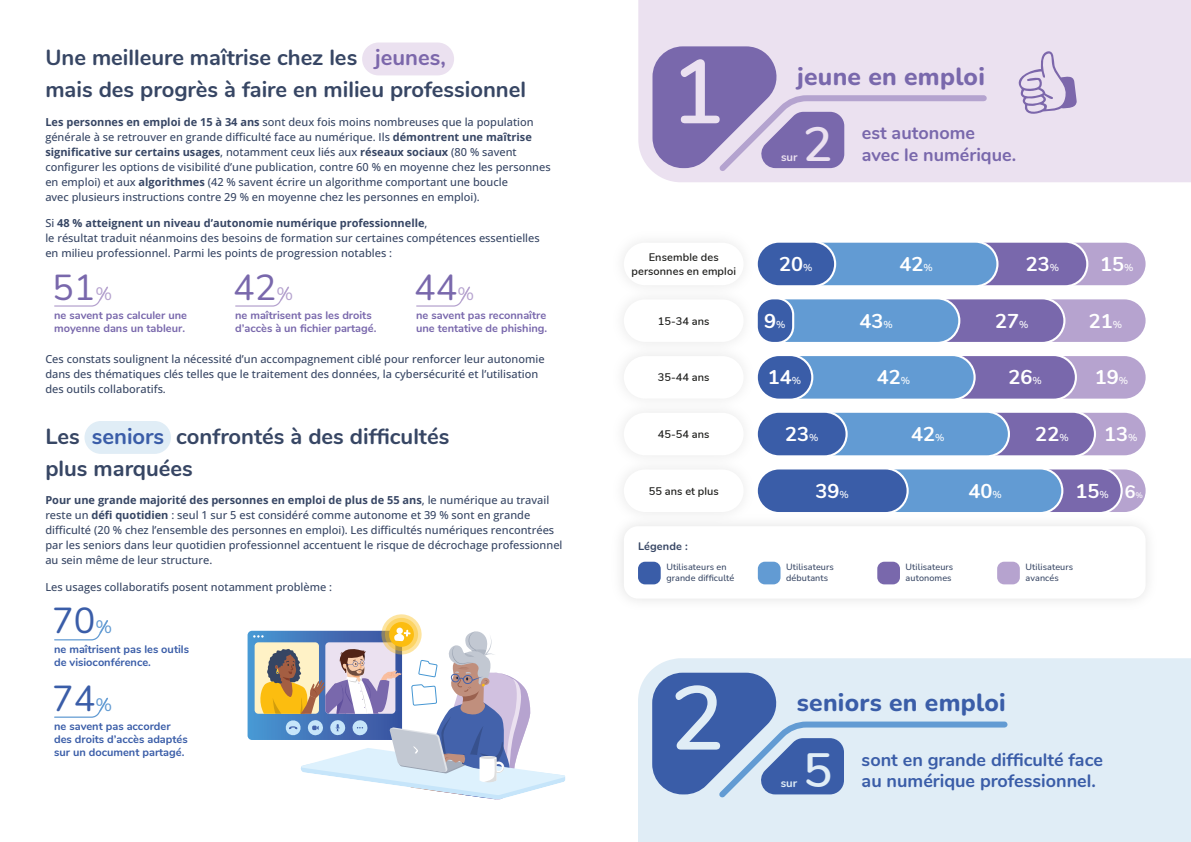
<style>
.page{position:relative;width:1191px;height:842px;background:#fff}
.page>*{position:absolute;margin:0;border:0;box-sizing:border-box;transform-origin:0 0}
.t1{font:600 90.2px "Nunito";color:#ebe1f0}
.t2{font:600 90.2px "Nunito";color:#e0edf6}
.t3{font:600 48.1px "Nunito";color:#ebe1f0}
.t4{font:600 48.1px "Nunito";color:#e0edf6}
.t5{font:36px "Nunito";color:#7968ac}
.t6{font:36px "Nunito";color:#3a5da8}
.t7{font:800 24.6px "Nunito";letter-spacing:.01em;color:#3a5da8}
.t8{font:800 24.6px "Nunito";letter-spacing:.01em;color:#7968ac}
.t9{font:700 22px/32px "Nunito";color:#374664}
.t10{font:700 20px "Nunito";color:#fff}
.t11{font:700 18px "Nunito";color:#3a5da8}
.t12{font:700 18px "Nunito";color:#7968ac}
.t13{font:700 11.4px "Nunito";color:#ebe1f0}
.t14{font:700 11.4px "Nunito";color:#e0edf6}
.t15{font:500 11px/15px "Open Sans";color:#374664}
.t16{font:700 11px/13px "Nunito";color:#7968ac}
.t17{font:700 11px/13px "Nunito";color:#3a5da8}
.t18{font:600 11px/14px "Nunito";letter-spacing:.01em;color:#1d1d1b;text-align:center}
.t19{font:700 11px "Nunito";letter-spacing:.01em;color:#374664}
.t20{font:500 9px/11px "Nunito";letter-spacing:.01em;color:#374664}
.t21{font:500 8px "Nunito";color:#fff}
.s1{color:#7c67ab}
.s2{font-weight:700}
.s3{font-size:18px;color:#b6a3cf}
.s4{color:#3a5da8}
.s5{font-size:18px;color:#629bd3}
.s6{font-weight:500;font-size:10px}
.s7{font-size:18px}
</style>
<div class="page">
<div style="left:362px;top:43px;width:92px;height:32px;background:#ebe1f0;border-radius:16px"></div>
<div style="left:84px;top:421px;width:87px;height:33px;background:#e0edf6;border-radius:16px"></div>
<div style="left:638px;top:0;width:553px;height:182px;background:#ebe1f0"></div>
<svg style="left:652px;top:46px;width:337px;height:131px;background:#c1b4d7"></svg>
<svg style="left:676px;top:658px;width:515px;height:1px"></svg>
<svg style="left:757px;top:299px;width:389px;height:43px;background:#7e90c7"></svg>
<svg style="left:757px;top:242px;width:389px;height:44px;background:#788ec6"></svg>
<svg style="left:757px;top:356px;width:389px;height:43px;background:#7b8ec6"></svg>
<div style="left:624px;top:413px;width:119px;height:42px;background:#fff;border-radius:21px"></div>
<svg style="left:755px;top:411px;width:391px;height:45px;background:#7990c7"></svg>
<img style="left:623px;top:452px;width:138px;height:57px">
<div style="left:624px;top:469px;width:119px;height:43px;background:#fff;border-radius:21px"></div>
<svg style="left:755px;top:467px;width:391px;height:42px;background:#6c89c3"></svg>
<img style="left:621px;top:509px;width:527px;height:92px">
<div style="left:624px;top:526px;width:521px;height:73px;background:#fff;border-radius:14px"></div>
<div style="left:638px;top:562px;width:22px;height:22px;background:#3a5da8;border-radius:7px"></div>
<div style="left:877px;top:562px;width:23px;height:22px;background:#7968ac;border-radius:7px"></div>
<div style="left:758px;top:562px;width:22px;height:22px;background:#629bd3;border-radius:7px"></div>
<div style="left:997px;top:562px;width:22px;height:22px;background:#b6a3cf;border-radius:7px"></div>
<div style="left:638px;top:659px;width:553px;height:183px;background:#e0edf6"></div>
<svg style="left:652px;top:673px;width:358px;height:130px;background:#a4badb"></svg>
<svg style="left:54px;top:286px;width:54px;height:21px"></svg>
<svg style="left:235px;top:286px;width:54px;height:21px"></svg>
<svg style="left:416px;top:286px;width:54px;height:21px"></svg>
<svg style="left:54px;top:620px;width:54px;height:20px"></svg>
<svg style="left:54px;top:698px;width:54px;height:20px"></svg>
<svg style="left:247px;top:614px;width:318px;height:185px"></svg>
<hr style="left:480px;top:756px;width:16px;height:3px;background:#929292;border-radius:50%">
<svg style="left:1011px;top:51px;width:65px;height:65px;background:#d2c6e0"></svg>
<p class="t9" style="left:45px;top:40px;width:482px">Une meilleure maîtrise chez les <span class="s1">jeunes,<br></span>mais des progrès à faire en milieu professionnel</p>
<p class="t15" style="left:45px;top:114px;width:507px"><span class="s2">Les personnes en emploi de 15 à 34 ans</span> sont deux fois moins nombreuses que la population générale à se retrouver en grande difficulté face au numérique. Ils <span class="s2">démontrent une maîtrise significative sur certains usages</span>, notamment ceux liés aux <span class="s2">réseaux sociaux</span> (80 % savent configurer les options de visibilité d’une publication, contre 60 % en moyenne chez les personnes en emploi) et aux <span class="s2">algorithmes</span> (42 % savent écrire un algorithme comportant une boucle<br>avec plusieurs instructions contre 29 % en moyenne chez les personnes en emploi).</p>
<p class="t15" style="left:45px;top:215px;width:496px">Si <span class="s2">48 % atteignent un niveau d’autonomie numérique professionnelle</span>,<br>le résultat traduit néanmoins des besoins de formation sur certaines compétences essentielles en milieu professionnel. Parmi les points de progression notables :</p>
<h3 class="t5" style="left:52px;top:262px;width:61px">51<span class="s3">%</span></h3>
<p class="t16" style="left:54px;top:308px;width:134px">ne savent pas calculer une moyenne dans un tableur.</p>
<h3 class="t5" style="left:233px;top:262px;width:61px">42<span class="s3">%</span></h3>
<p class="t16" style="left:235px;top:308px;width:143px">ne maîtrisent pas les droits d’accès à un fichier partagé.</p>
<h3 class="t5" style="left:414px;top:262px;width:61px">44<span class="s3">%</span></h3>
<p class="t16" style="left:416px;top:308px;width:133px">ne savent pas reconnaître une tentative de phishing.</p>
<p class="t15" style="left:45px;top:351px;width:501px">Ces constats soulignent la nécessité d’un accompagnement ciblé pour renforcer leur autonomie dans des thématiques clés telles que le traitement des données, la cybersécurité et l’utilisation des outils collaboratifs.</p>
<p class="t9" style="left:45px;top:419px;width:405px">Les <span class="s4">seniors</span> confrontés à des difficultés plus marquées</p>
<p class="t15" style="left:45px;top:493px;width:519px"><span class="s2">Pour une grande majorité des personnes en emploi de plus de 55 ans</span>, le numérique au travail reste un <span class="s2">défi quotidien</span> : seul 1 sur 5 est considéré comme autonome et 39 % sont en grande difficulté (20 % chez l’ensemble des personnes en emploi). Les difficultés numériques rencontrées par les seniors dans leur quotidien professionnel accentuent le risque de décrochage professionnel au sein même de leur structure.</p>
<p class="t15" style="left:45px;top:579px;width:288px">Les usages collaboratifs posent notamment problème :</p>
<h3 class="t6" style="left:52px;top:596px;width:61px">70<span class="s5">%</span></h3>
<p class="t17" style="left:54px;top:642px;width:136px">ne maîtrisent pas les outils de visioconférence.</p>
<h3 class="t6" style="left:52px;top:673px;width:61px">74<span class="s5">%</span></h3>
<p class="t17" style="left:54px;top:719px;width:135px">ne savent pas accorder des droits d’accès adaptés sur un document partagé.</p>
<h1 class="t1" style="left:670px;top:26px;width:56px">1</h1>
<h3 class="t8" style="left:797px;top:59px;width:189px">jeune en emploi</h3>
<p class="t13" style="left:781px;top:148px;width:18px">sur</p>
<h2 class="t3" style="left:803px;top:109px;width:31px">2</h2>
<h3 class="t12" style="left:862px;top:120px;width:115px">est autonome</h3>
<h3 class="t12" style="left:862px;top:141px;width:156px">avec le numérique.</h3>
<p class="t18" style="left:631px;top:249px;width:106px">Ensemble des personnes en emploi</p>
<h3 class="t10" style="left:779px;top:249px;width:35px">20<span class="s6">%</span></h3>
<h3 class="t10" style="left:899px;top:249px;width:35px">42<span class="s6">%</span></h3>
<h3 class="t10" style="left:1025px;top:249px;width:35px">23<span class="s6">%</span></h3>
<h3 class="t10" style="left:1100px;top:249px;width:35px">15<span class="s6">%</span></h3>
<p class="t18" style="left:658px;top:313px;width:53px">15-34 ans</p>
<h3 class="t10" style="left:764px;top:306px;width:23px">9<span class="s6">%</span></h3>
<h3 class="t10" style="left:859px;top:306px;width:35px">43<span class="s6">%</span></h3>
<h3 class="t10" style="left:995px;top:306px;width:35px">27<span class="s6">%</span></h3>
<h3 class="t10" style="left:1088px;top:306px;width:35px">21<span class="s6">%</span></h3>
<p class="t18" style="left:658px;top:370px;width:53px">35-44 ans</p>
<h3 class="t10" style="left:768px;top:363px;width:35px">14<span class="s6">%</span></h3>
<h3 class="t10" style="left:876px;top:363px;width:35px">42<span class="s6">%</span></h3>
<h3 class="t10" style="left:1008px;top:363px;width:35px">26<span class="s6">%</span></h3>
<h3 class="t10" style="left:1094px;top:363px;width:35px">19<span class="s6">%</span></h3>
<p class="t18" style="left:658px;top:426px;width:53px">45-54 ans</p>
<h3 class="t10" style="left:785px;top:420px;width:35px">23<span class="s6">%</span></h3>
<h3 class="t10" style="left:911px;top:420px;width:35px">42<span class="s6">%</span></h3>
<h3 class="t10" style="left:1035px;top:420px;width:35px">22<span class="s6">%</span></h3>
<h3 class="t10" style="left:1104px;top:420px;width:35px">13<span class="s6">%</span></h3>
<p class="t18" style="left:649px;top:483px;width:71px">55 ans et plus</p>
<h3 class="t10" style="left:815px;top:476px;width:35px">39<span class="s6">%</span></h3>
<h3 class="t10" style="left:968px;top:476px;width:35px">40<span class="s6">%</span></h3>
<h3 class="t10" style="left:1075px;top:476px;width:62px">15<span class="s6">%</span> <span class="s7">6</span></h3>
<p class="t21" style="left:1135px;top:489px;width:9px">%</p>
<p class="t19" style="left:638px;top:538px;width:51px">Légende :</p>
<p class="t20" style="left:786px;top:561px;width:49px">Utilisateurs débutants</p>
<p class="t20" style="left:1025px;top:561px;width:49px">Utilisateurs avancés</p>
<p class="t20" style="left:666px;top:561px;width:69px">Utilisateurs en grande difficulté</p>
<p class="t20" style="left:905px;top:561px;width:49px">Utilisateurs autonomes</p>
<h1 class="t2" style="left:670px;top:652px;width:56px">2</h1>
<h3 class="t7" style="left:797px;top:685px;width:210px">seniors en emploi</h3>
<h3 class="t11" style="left:861px;top:746px;width:243px">sont en grande difficulté face</h3>
<h2 class="t4" style="left:803px;top:735px;width:31px">5</h2>
<h3 class="t11" style="left:861px;top:767px;width:236px">au numérique professionnel.</h3>
<p class="t14" style="left:781px;top:775px;width:18px">sur</p>
</div>
